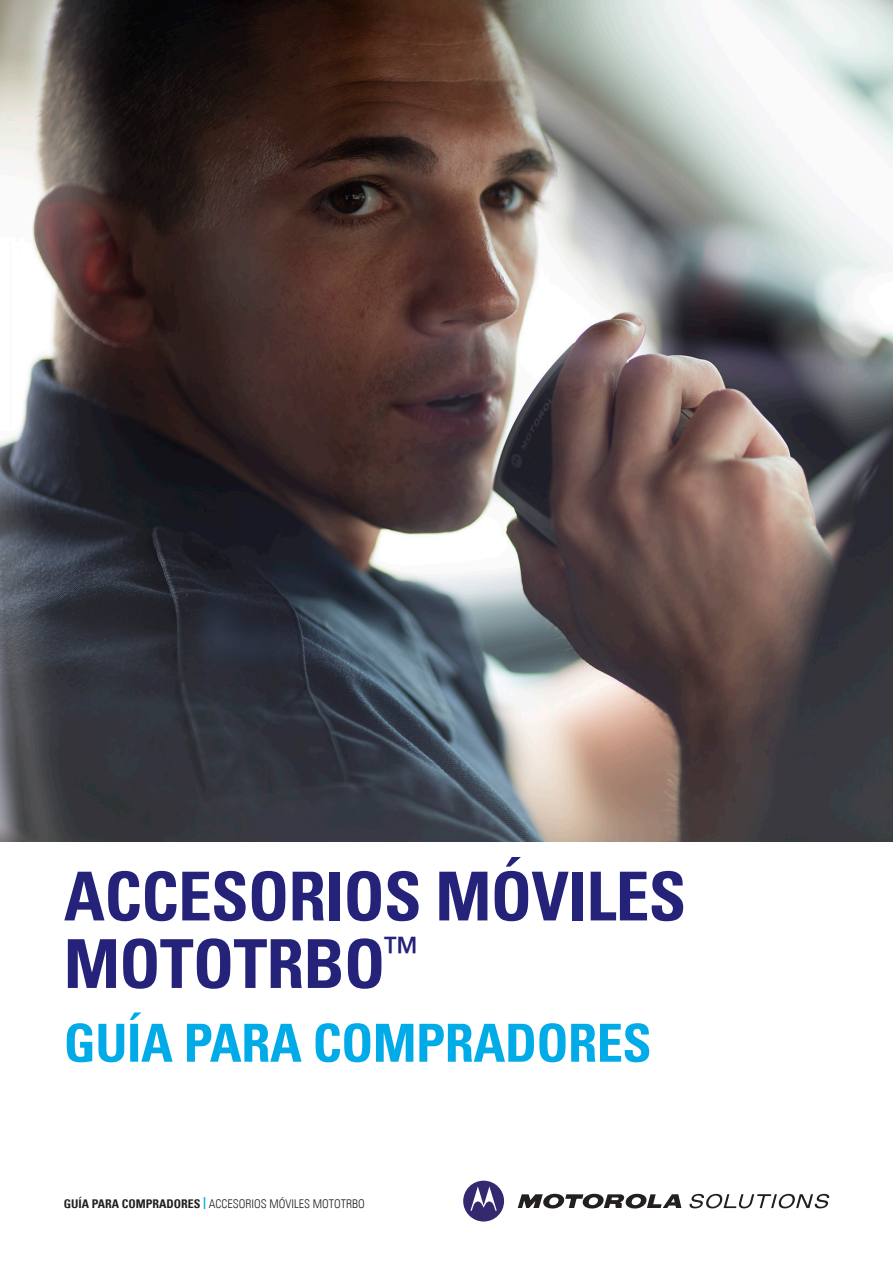
<style>
.page{position:relative;width:893px;height:1263px;background:#fff}
.page>*{position:absolute;margin:0;border:0;box-sizing:border-box;transform-origin:0 0}
.t1{font:700 condensed 67.5px/67.5px "Univers LT";letter-spacing:-.01em;color:#252279}
.t2{font:700 condensed 52.5px "Univers LT";letter-spacing:-.01em;color:#00abe7}
.t3{font:300 condensed 12px "Univers LT";color:#231f20}
.s1{font-weight:700}
.s2{font-weight:700;color:#00abe7}
</style>
<div class="page">
<svg style="left:518px;top:1194px;width:163px;height:15px"></svg>
<svg style="left:463px;top:1181px;width:41px;height:40px"></svg>
<svg style="left:690px;top:1194px;width:139px;height:14px"></svg>
<img style="left:0;top:0;width:893px;height:842px">
<p class="t1" style="left:64px;top:862px;width:624px">ACCESORIOS MÓVILES<br>MOTOTRBO<sup>™</sup></p>
<p class="t2" style="left:64px;top:1011px;width:589px">GUÍA PARA COMPRADORES</p>
<p class="t3" style="left:64px;top:1196px;width:303px"><span class="s1">GUÍA PARA COMPRADORES</span> <span class="s2">|</span> ACCESORIOS MÓVILES MOTOTRBO</p>
</div>
